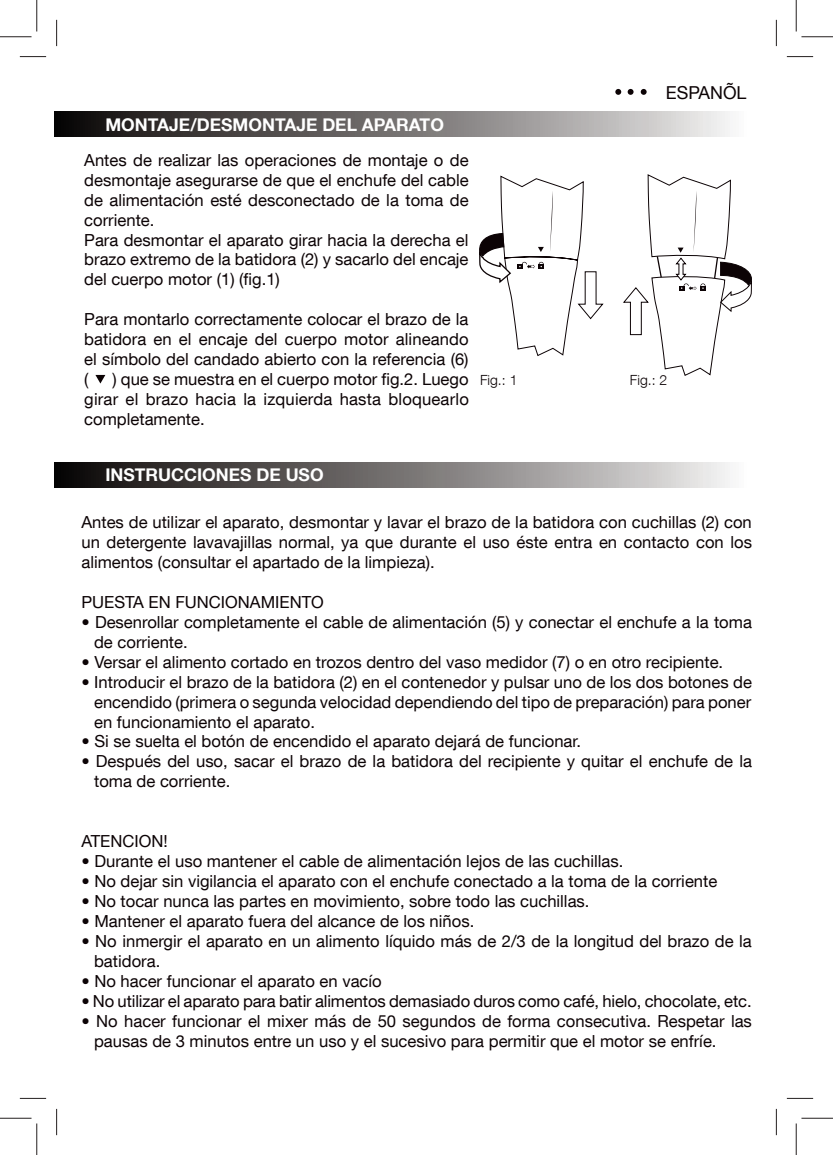
<style>
.page{position:relative;width:833px;height:1155px;background:#fff}
.page>*{position:absolute;margin:0;border:0;box-sizing:border-box;transform-origin:0 0}
.t1{font:17.85px "Helvetica Neue LT Com";color:#0c0305}
.t2{font:700 17.5px "Helvetica Neue LT Com";color:#fff}
.t3{font:16.62px/19.9px "Helvetica Neue LT Com";color:#0c0305}
.t4{font:300 14px "Helvetica Neue LT Com";color:#0c0305}
</style>
<div class="page">
<div style="left:55px;top:112px;width:694px;height:25px;background:linear-gradient(to right,#070302,#efeeee)"></div>
<div style="left:55px;top:463px;width:694px;height:24px;background:linear-gradient(to right,#070302,#efeeee)"></div>
<svg style="left:640px;top:89px;width:6px;height:6px"></svg>
<svg style="left:627px;top:89px;width:6px;height:6px"></svg>
<svg style="left:615px;top:89px;width:6px;height:6px"></svg>
<svg style="left:479px;top:175px;width:125px;height:181px"></svg>
<svg style="left:623px;top:174px;width:129px;height:202px"></svg>
<svg style="left:95px;top:375px;width:10px;height:9px"></svg>
<svg style="left:20px;top:56px;width:26px;height:1px"></svg>
<svg style="left:786px;top:56px;width:27px;height:1px"></svg>
<svg style="left:20px;top:1098px;width:26px;height:1px"></svg>
<svg style="left:786px;top:1098px;width:27px;height:1px"></svg>
<svg style="left:56px;top:20px;width:1px;height:26px"></svg>
<svg style="left:56px;top:1109px;width:1px;height:26px"></svg>
<svg style="left:776px;top:20px;width:1px;height:26px"></svg>
<svg style="left:776px;top:1109px;width:1px;height:26px"></svg>
<hr style="left:0;top:36px;width:32px;height:1px;background:#241f1f">
<hr style="left:801px;top:36px;width:31px;height:1px;background:#241f1f">
<hr style="left:0;top:1118px;width:32px;height:1px;background:#241f1f">
<hr style="left:801px;top:1118px;width:31px;height:1px;background:#241f1f">
<hr style="left:36px;top:0;width:1px;height:32px;background:#241f1f">
<hr style="left:36px;top:1123px;width:1px;height:32px;background:#241f1f">
<hr style="left:795px;top:0;width:1px;height:32px;background:#241f1f">
<hr style="left:795px;top:1123px;width:1px;height:32px;background:#241f1f">
<p class="t2" style="left:105px;top:113px;width:340px">MONTAJE/DESMONTAJE DEL APARATO</p>
<p class="t1" style="left:665px;top:82px;width:82px">ESPANÕL</p>
<p class="t3" style="left:84px;top:149px;width:386px">Antes de realizar las operaciones de montaje o de desmontaje asegurarse de que el enchufe del cable de alimentación esté desconectado de la toma de corriente.<br>Para desmontar el aparato girar hacia la derecha el brazo extremo de la batidora (2) y sacarlo del encaje del cuerpo motor (1) (fig.1)</p>
<p class="t3" style="left:84px;top:309px;width:386px;text-align:justify">Para montarlo correctamente colocar el brazo de la batidora en el encaje del cuerpo motor alineando el símbolo del candado abierto con la referencia (6) (</p>
<p class="t3" style="left:84px;top:369px;width:386px;text-align:justify;text-indent:28px">) que se muestra en el cuerpo motor fig.2. Luego girar el brazo hacia la izquierda hasta bloquearlo completamente.</p>
<p class="t4" style="left:480px;top:371px;width:39px">Fig.: 1</p>
<p class="t4" style="left:630px;top:371px;width:39px">Fig.: 2</p>
<p class="t2" style="left:105px;top:464px;width:220px">INSTRUCCIONES DE USO</p>
<p class="t3" style="left:81px;top:512px;width:672px;text-align:justify">Antes de utilizar el aparato, desmontar y lavar el brazo de la batidora con cuchillas (2) con un detergente lavavajillas normal, ya que durante el uso éste entra en contacto con los alimentos (consultar el apartado de la limpieza).</p>
<p class="t3" style="left:81px;top:591px;width:244px">PUESTA EN FUNCIONAMIENTO</p>
<p class="t3" style="left:94px;top:611px;width:659px;text-indent:-13px">• Desenrollar completamente el cable de alimentación (5) y conectar el enchufe a la toma de corriente.</p>
<p class="t3" style="left:81px;top:651px;width:643px">• Versar el alimento cortado en trozos dentro del vaso medidor (7) o en otro recipiente.</p>
<p class="t3" style="left:94px;top:671px;width:659px;text-align:justify;text-indent:-13px">• Introducir el brazo de la batidora (2) en el contenedor y pulsar uno de los dos botones de encendido (primera o segunda velocidad dependiendo del tipo de preparación) para poner en funcionamiento el aparato.</p>
<p class="t3" style="left:81px;top:731px;width:501px">• Si se suelta el botón de encendido el aparato dejará de funcionar.</p>
<p class="t3" style="left:94px;top:751px;width:659px;text-indent:-13px">• Después del uso, sacar el brazo de la batidora del recipiente y quitar el enchufe de la toma de corriente.</p>
<p class="t3" style="left:81px;top:831px;width:88px">ATENCION!</p>
<p class="t3" style="left:81px;top:851px;width:543px">• Durante el uso mantener el cable de alimentación lejos de las cuchillas.</p>
<p class="t3" style="left:81px;top:871px;width:637px">• No dejar sin vigilancia el aparato con el enchufe conectado a la toma de la corriente</p>
<p class="t3" style="left:81px;top:891px;width:509px">• No tocar nunca las partes en movimiento, sobre todo las cuchillas.</p>
<p class="t3" style="left:81px;top:911px;width:394px">• Mantener el aparato fuera del alcance de los niños.</p>
<p class="t3" style="left:94px;top:931px;width:659px;text-indent:-13px">• No inmergir el aparato en un alimento líquido más de 2/3 de la longitud del brazo de la batidora.</p>
<p class="t3" style="left:81px;top:971px;width:302px">• No hacer funcionar el aparato en vacío</p>
<p class="t3" style="left:81px;top:990px;width:671px">• No utilizar el aparato para batir alimentos demasiado duros como café, hielo, chocolate, etc.</p>
<p class="t3" style="left:94px;top:1010px;width:659px;text-indent:-13px">• No hacer funcionar el mixer más de 50 segundos de forma consecutiva. Respetar las pausas de 3 minutos entre un uso y el sucesivo para permitir que el motor se enfríe.</p>
</div>
